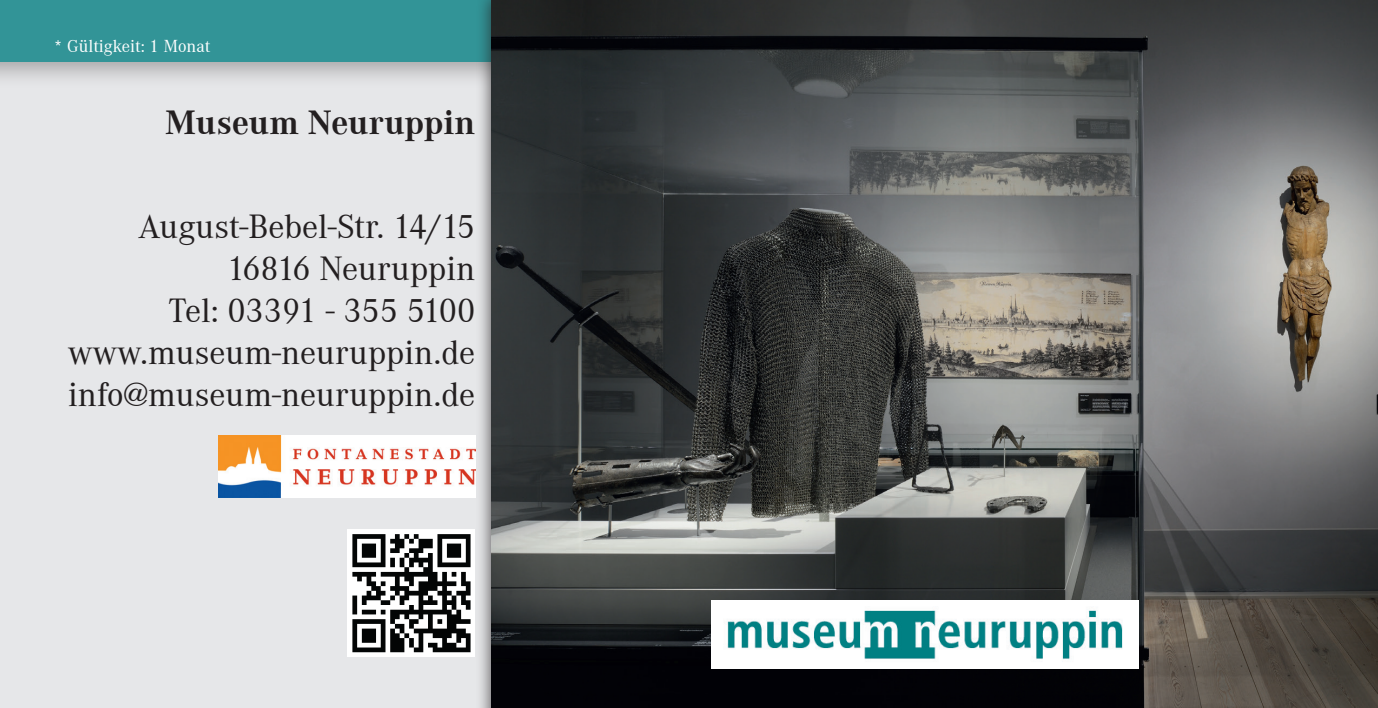
<style>
.page{position:relative;width:1378px;height:708px;background:#fff}
.page>*{position:absolute;margin:0;border:0;box-sizing:border-box;transform-origin:0 0}
.t1{font:34.88px/41.9px "Corporate A";color:#231f20;text-align:right}
.t2{font:700 34.88px "Corporate A";color:#231f20}
.t3{font:18px "Corporate A";color:#fff}
</style>
<div class="page">
<div style="left:0;top:0;width:595px;height:708px;background:#e6e7e9"></div>
<div style="left:0;top:0;width:625px;height:89px;background:#231f20;opacity:.36"></div>
<div style="left:0;top:0;width:604px;height:62px;background:#329497"></div>
<img style="left:491px;top:0;width:887px;height:708px">
<img style="left:711px;top:600px;width:427px;height:69px">
<div style="left:348px;top:529px;width:127px;height:128px;background:#fff"></div>
<svg style="left:352px;top:534px;width:118px;height:118px"></svg>
<img style="left:218px;top:436px;width:257px;height:61px">
<p class="t3" style="left:53px;top:36px;width:159px">* Gültigkeit: 1 Monat</p>
<p class="t2" style="left:165px;top:103px;width:312px">Museum Neuruppin</p>
<p class="t1" style="left:68px;top:207px;width:409px">August-Bebel-Str. 14/15<br>16816 Neuruppin<br>Tel: 03391 - 355 5100 www.museum-neuruppin.de info@museum-neuruppin.de</p>
</div>
